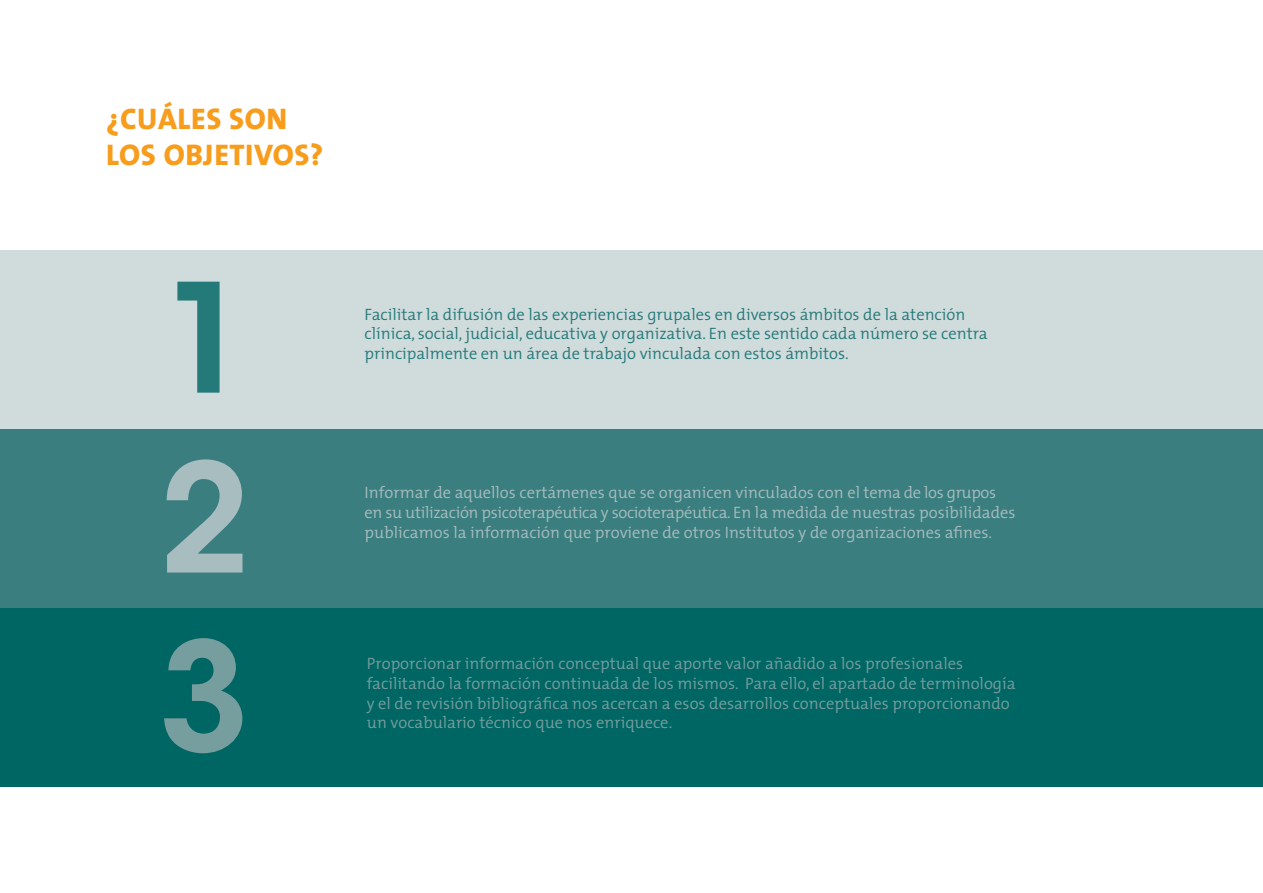
<style>
.page{position:relative;width:1263px;height:893px;background:#fff}
.page>*{position:absolute;margin:0;border:0;box-sizing:border-box;transform-origin:0 0}
.t1{font:600 150px "ITC Avant Garde Std";color:#247979}
.t2{font:600 150px "ITC Avant Garde Std";color:#a8bdbf}
.t3{font:600 150px "ITC Avant Garde Std";color:#779e9f}
.t4{font:800 30px/36px "The Mix";letter-spacing:.02em;color:#f89c1c}
.t5{font:300 16.5px/19.8px "The Mix";color:#779e9f}
.t6{font:300 16.5px/19.8px "The Mix";color:#a8bdbf}
.t7{font:300 16.5px/19.8px "The Mix";color:#247979}
</style>
<div class="page">
<div style="left:0;top:607px;width:1263px;height:180px;background:#006663"></div>
<div style="left:0;top:429px;width:1263px;height:178px;background:#3b7e7f"></div>
<div style="left:0;top:250px;width:1263px;height:179px;background:#d0dbdc"></div>
<h2 class="t4" style="left:106px;top:101px;width:218px">¿CUÁLES SON<br>LOS OBJETIVOS?</h2>
<h1 class="t1" style="left:161px;top:243px;width:92px">1</h1>
<h1 class="t2" style="left:159px;top:423px;width:92px">2</h1>
<h1 class="t3" style="left:159px;top:601px;width:92px">3</h1>
<p class="t7" style="left:365px;top:304px;width:624px">Facilitar la difusión de las experiencias grupales en diversos ámbitos de la atención clínica, social, judicial, educativa y organizativa. En este sentido cada número se centra principalmente en un área de trabajo vinculada con estos ámbitos.</p>
<p class="t6" style="left:365px;top:482px;width:652px">Informar de aquellos certámenes que se organicen vinculados con el tema de los grupos en su utilización psicoterapéutica y socioterapéutica. En la medida de nuestras posibilidades publicamos la información que proviene de otros Institutos y de organizaciones afines.</p>
<p class="t5" style="left:367px;top:653px;width:650px">Proporcionar información conceptual que aporte valor añadido a los profesionales facilitando la formación continuada de los mismos. Para ello, el apartado de terminología y el de revisión bibliográfica nos acercan a esos desarrollos conceptuales proporcionando un vocabulario técnico que nos enriquece.</p>
</div>
